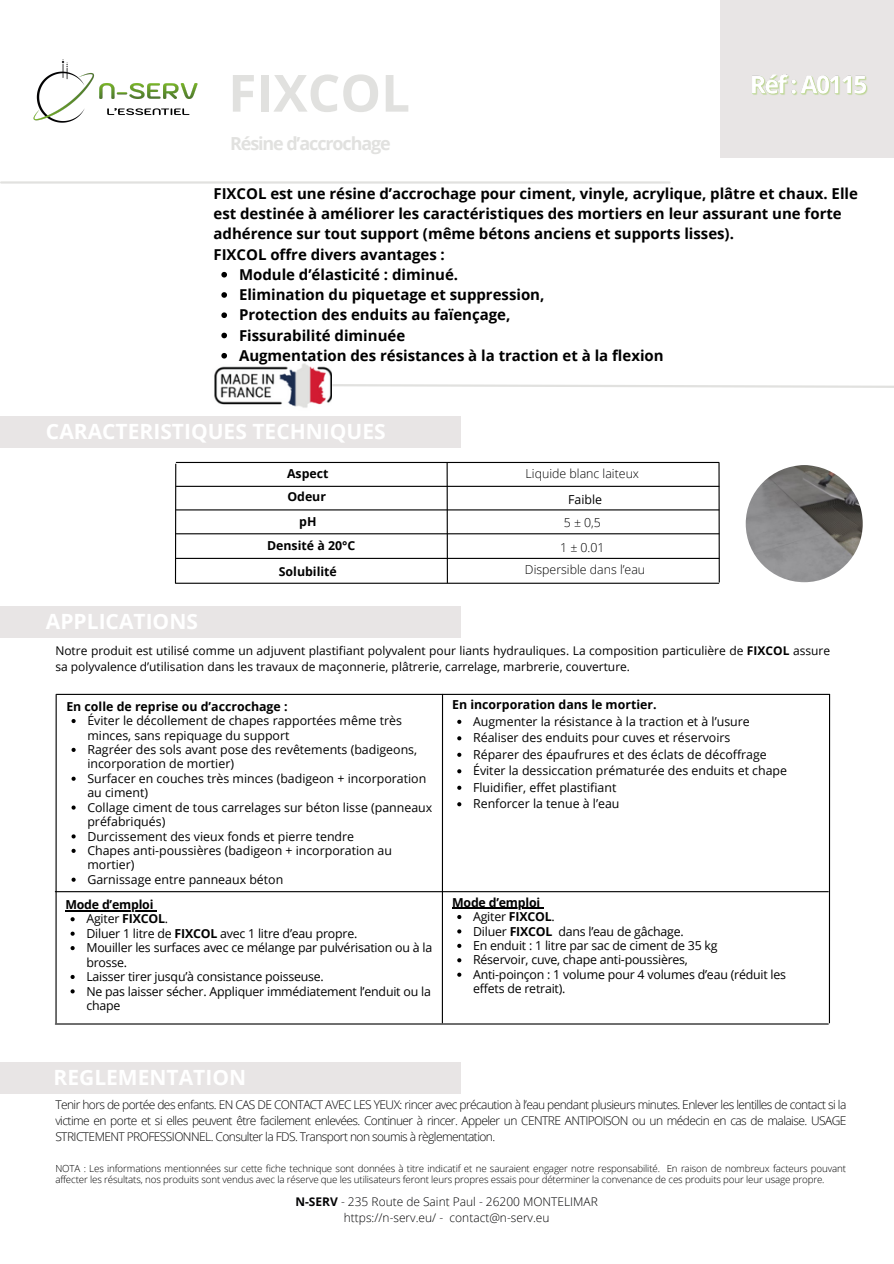
<style>
.page{position:relative;width:894px;height:1264px;background:#fff}
.page>*{position:absolute;margin:0;border:0;box-sizing:border-box;transform-origin:0 0}
.t1{font:700 51.3px "Open Sans";color:#e1e1df}
.t2{font:700 21px "Open Sans";color:#fff}
.t3{font:700 18px "Open Sans";letter-spacing:-.06em;color:#e1e1df}
.t4{font:700 15px/20.2px "Open Sans";color:#000}
.t5{font:12.3px/14.4px "Open Sans";color:#000}
.t6{font:700 12.3px "Open Sans";color:#000}
.t7{font:300 12.3px "Open Sans";color:#000}
.t8{font:300 12px/16px "Open Sans";letter-spacing:-.045em;color:#000;text-align:justify}
.t9{font:12px/16px "Open Sans";color:#000}
.t10{font:300 12px "Open Sans";color:#030304}
.t11{font:300 9.75px/11.4px "Open Sans";letter-spacing:-.015em;color:#000}
.s1{font-weight:700}
</style>
<div class="page">
<svg style="left:332px;top:384px;width:561px;height:4px"></svg>
<hr style="left:1px;top:181px;width:668px;height:3px;background:#e1e1df">
<div style="left:0;top:606px;width:461px;height:32px;background:#e4e0e0"></div>
<img style="left:33px;top:59px;width:165px;height:64px">
<div style="left:720px;top:0;width:173px;height:158px;background:#e4e0e0"></div>
<div style="left:0;top:1061px;width:461px;height:32px;background:#e4e0e0"></div>
<img style="left:214px;top:363px;width:118px;height:45px">
<div style="left:0;top:416px;width:461px;height:32px;background:#e4e0e0"></div>
<hr style="left:175px;top:464px;width:1px;height:119px;background:#000">
<hr style="left:176px;top:582px;width:542px;height:2px;background:#000">
<hr style="left:718px;top:463px;width:1px;height:119px;background:#000">
<hr style="left:176px;top:558px;width:542px;height:1px;background:#000">
<hr style="left:176px;top:509px;width:542px;height:1px;background:#000">
<hr style="left:176px;top:533px;width:542px;height:1px;background:#000">
<hr style="left:176px;top:462px;width:542px;height:1px;background:#000">
<hr style="left:176px;top:486px;width:542px;height:1px;background:#000">
<hr style="left:446px;top:462px;width:2px;height:120px;background:#000">
<hr style="left:55px;top:694px;width:2px;height:328px;background:#000">
<hr style="left:57px;top:693px;width:772px;height:2px;background:#000">
<hr style="left:441px;top:694px;width:2px;height:328px;background:#000">
<hr style="left:828px;top:694px;width:1px;height:328px;background:#000">
<hr style="left:55px;top:891px;width:773px;height:1px;background:#000">
<hr style="left:55px;top:1023px;width:773px;height:1px;background:#000">
<svg style="left:745px;top:465px;width:118px;height:118px"></svg>
<svg style="left:221px;top:272px;width:6px;height:5px"></svg>
<svg style="left:221px;top:292px;width:6px;height:6px"></svg>
<svg style="left:221px;top:312px;width:6px;height:6px"></svg>
<svg style="left:221px;top:333px;width:6px;height:5px"></svg>
<svg style="left:221px;top:353px;width:6px;height:5px"></svg>
<img style="left:752px;top:74px;width:116px;height:21px">
<svg style="left:71px;top:719px;width:5px;height:4px"></svg>
<svg style="left:71px;top:747px;width:5px;height:5px"></svg>
<svg style="left:71px;top:776px;width:5px;height:4px"></svg>
<svg style="left:71px;top:805px;width:5px;height:4px"></svg>
<svg style="left:71px;top:834px;width:5px;height:4px"></svg>
<svg style="left:71px;top:848px;width:5px;height:5px"></svg>
<svg style="left:71px;top:877px;width:5px;height:4px"></svg>
<svg style="left:457px;top:719px;width:4px;height:5px"></svg>
<svg style="left:457px;top:736px;width:4px;height:4px"></svg>
<svg style="left:457px;top:752px;width:4px;height:4px"></svg>
<svg style="left:457px;top:769px;width:4px;height:4px"></svg>
<svg style="left:457px;top:785px;width:4px;height:4px"></svg>
<svg style="left:457px;top:802px;width:4px;height:4px"></svg>
<hr style="left:65px;top:910px;width:88px;height:1px;background:#000">
<svg style="left:70px;top:917px;width:5px;height:4px"></svg>
<svg style="left:70px;top:931px;width:5px;height:4px"></svg>
<svg style="left:70px;top:946px;width:5px;height:4px"></svg>
<svg style="left:70px;top:974px;width:5px;height:5px"></svg>
<svg style="left:70px;top:989px;width:5px;height:4px"></svg>
<hr style="left:452px;top:907px;width:88px;height:1px;background:#000">
<svg style="left:457px;top:915px;width:4px;height:4px"></svg>
<svg style="left:457px;top:929px;width:4px;height:4px"></svg>
<svg style="left:457px;top:943px;width:4px;height:4px"></svg>
<svg style="left:457px;top:958px;width:4px;height:4px"></svg>
<svg style="left:457px;top:972px;width:4px;height:4px"></svg>
<h1 class="t1" style="left:228px;top:57px;width:183px">FIXCOL</h1>
<p class="t3" style="left:230px;top:131px;width:162px">Résine d’accrochage</p>
<p class="t4" style="left:213px;top:183px;width:645px">FIXCOL est une résine d’accrochage pour ciment, vinyle, acrylique, plâtre et chaux. Elle est destinée à améliorer les caractéristiques des mortiers en leur assurant une forte adhérence sur tout support (même bétons anciens et supports lisses).<br>FIXCOL offre divers avantages :</p>
<p class="t4" style="left:239px;top:264px;width:220px">Module d’élasticité : diminué.</p>
<p class="t4" style="left:239px;top:284px;width:307px">Elimination du piquetage et suppression,</p>
<p class="t4" style="left:239px;top:304px;width:273px">Protection des enduits au faïençage,</p>
<p class="t4" style="left:239px;top:324px;width:168px">Fissurabilité diminuée</p>
<p class="t4" style="left:239px;top:345px;width:426px">Augmentation des résistances à la traction et à la flexion</p>
<p class="t2" style="left:46px;top:417px;width:341px">CARACTERISTIQUES TECHNIQUES</p>
<p class="t6" style="left:287px;top:464px;width:43px">Aspect</p>
<p class="t6" style="left:287px;top:488px;width:40px">Odeur</p>
<p class="t6" style="left:299px;top:513px;width:19px">pH</p>
<h3 class="t7" style="left:525px;top:465px;width:115px">Liquide blanc laiteux</h3>
<p class="t5" style="left:568px;top:492px;width:35px">Faible</p>
<p class="t7" style="left:563px;top:514px;width:39px">5 ± 0,5</p>
<p class="t6" style="left:267px;top:537px;width:90px">Densité à 20°C</p>
<p class="t7" style="left:560px;top:538px;width:46px">1 ± 0.01</p>
<p class="t6" style="left:279px;top:562px;width:60px">Solubilité</p>
<p class="t7" style="left:525px;top:561px;width:122px">Dispersible dans l’eau</p>
<h3 class="t2" style="left:46px;top:606px;width:153px">APPLICATIONS</h3>
<p class="t9" style="left:55px;top:642px;width:776px">Notre produit est utilisé comme un adjuvent plastifiant polyvalent pour liants hydrauliques. La composition particulière de <span class="s1">FIXCOL</span> assure sa polyvalence d’utilisation dans les travaux de maçonnerie, plâtrerie, carrelage, marbrerie, couverture.</p>
<p class="t6" style="left:66px;top:697px;width:223px">En colle de reprise ou d’accrochage :</p>
<p class="t5" style="left:87px;top:713px;width:316px">Éviter le décollement de chapes rapportées même très minces, sans repiquage du support</p>
<p class="t5" style="left:87px;top:742px;width:331px">Ragréer des sols avant pose des revêtements (badigeons, incorporation de mortier)</p>
<p class="t5" style="left:87px;top:771px;width:340px">Surfacer en couches très minces (badigeon + incorporation au ciment)</p>
<p class="t5" style="left:87px;top:799px;width:346px">Collage ciment de tous carrelages sur béton lisse (panneaux préfabriqués)</p>
<p class="t5" style="left:87px;top:828px;width:268px">Durcissement des vieux fonds et pierre tendre</p>
<p class="t5" style="left:87px;top:843px;width:306px">Chapes anti-poussières (badigeon + incorporation au mortier)</p>
<p class="t5" style="left:87px;top:871px;width:197px">Garnissage entre panneaux béton</p>
<p class="t6" style="left:65px;top:895px;width:90px">Mode d’emploi</p>
<p class="t5" style="left:86px;top:911px;width:83px">Agiter <span class="s1">FIXCOL</span>.</p>
<p class="t5" style="left:86px;top:925px;width:272px">Diluer 1 litre de <span class="s1">FIXCOL</span> avec 1 litre d’eau propre.</p>
<p class="t5" style="left:86px;top:940px;width:347px">Mouiller les surfaces avec ce mélange par pulvérisation ou à la brosse.</p>
<p class="t5" style="left:86px;top:969px;width:239px">Laisser tirer jusqu’à consistance poisseuse.</p>
<p class="t5" style="left:86px;top:983px;width:346px">Ne pas laisser sécher. Appliquer immédiatement l’enduit ou la chape</p>
<p class="t6" style="left:452px;top:696px;width:206px">En incorporation dans le mortier.</p>
<p class="t5" style="left:473px;top:714px;width:278px">Augmenter la résistance à la traction et à l’usure</p>
<p class="t5" style="left:473px;top:730px;width:259px">Réaliser des enduits pour cuves et réservoirs</p>
<p class="t5" style="left:473px;top:747px;width:295px">Réparer des épaufrures et des éclats de décoffrage</p>
<p class="t5" style="left:473px;top:763px;width:315px">Éviter la dessiccation prématurée des enduits et chape</p>
<p class="t5" style="left:473px;top:780px;width:145px">Fluidifier, effet plastifiant</p>
<p class="t5" style="left:473px;top:796px;width:148px">Renforcer la tenue à l’eau</p>
<p class="t6" style="left:452px;top:893px;width:90px">Mode d’emploi</p>
<h3 class="t5" style="left:473px;top:909px;width:83px">Agiter <span class="s1">FIXCOL</span>.</h3>
<p class="t5" style="left:473px;top:923px;width:212px">Diluer <span class="s1">FIXCOL</span> dans l’eau de gâchage.</p>
<p class="t5" style="left:473px;top:938px;width:246px">En enduit : 1 litre par sac de ciment de 35 kg</p>
<p class="t5" style="left:473px;top:952px;width:216px">Réservoir, cuve, chape anti-poussières,</p>
<p class="t5" style="left:473px;top:966px;width:314px">Anti-poinçon : 1 volume pour 4 volumes d’eau (réduit les effets de retrait).</p>
<p class="t2" style="left:53px;top:1062px;width:194px">REGLEMENTATION</p>
<p class="t8" style="left:55px;top:1096px;width:792px">Tenir hors de portée des enfants. EN CAS DE CONTACT AVEC LES YEUX: rincer avec précaution à l’eau pendant plusieurs minutes. Enlever les lentilles de contact si la victime en porte et si elles peuvent être facilement enlevées. Continuer à rincer. Appeler un CENTRE ANTIPOISON ou un médecin en cas de malaise. USAGE STRICTEMENT PROFESSIONNEL. Consulter la FDS. Transport non soumis à règlementation.</p>
<p class="t11" style="left:55px;top:1162px;width:791px">NOTA : Les informations mentionnées sur cette fiche technique sont données à titre indicatif et ne sauraient engager notre responsabilité. En raison de nombreux facteurs pouvant affecter les résultats, nos produits sont vendus avec la réserve que les utilisateurs feront leurs propres essais pour déterminer la convenance de ces produits pour leur usage propre.</p>
<p class="t10" style="left:295px;top:1192px;width:304px"><span class="s1">N-SERV</span> - 235 Route de Saint Paul - 26200 MONTELIMAR</p>
<p class="t10" style="left:344px;top:1208px;width:207px">https://n-serv.eu/ - contact@n-serv.eu</p>
</div>
